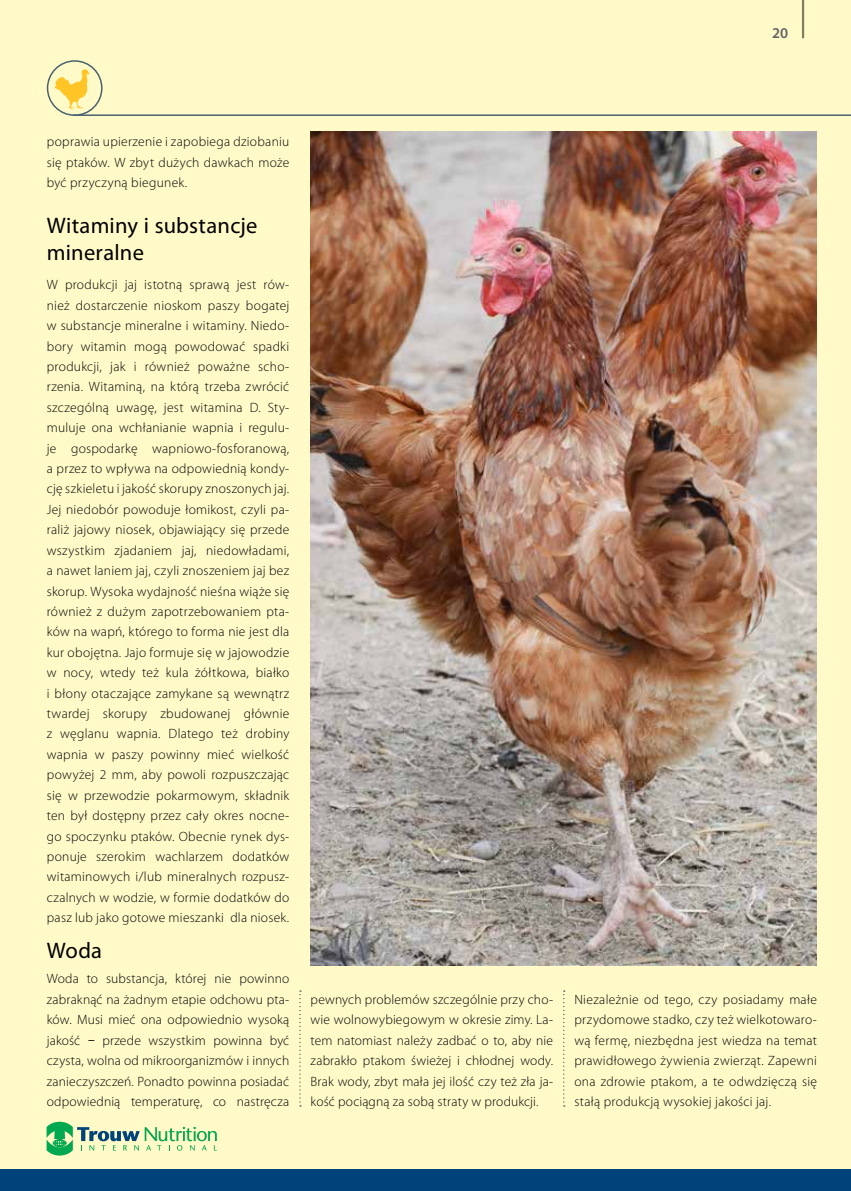
<style>
.page{position:relative;width:851px;height:1191px;background:#fff}
.page>*{position:absolute;margin:0;border:0;box-sizing:border-box;transform-origin:0 0}
.t1{font:22.5px/27px "Myriad Pro";letter-spacing:.01em;color:#000}
.t2{font:600 15px "Myriad Pro";color:#636466}
.t3{font:300 13.5px/20.4px "Myriad Pro";letter-spacing:.02em;color:#000;text-align:justify}
.s1{font-weight:400}
</style>
<div class="page">
<hr style="left:850px;top:0;width:1px;height:1175px;background:#fffce2">
<div style="left:0;top:0;width:850px;height:1169px;background:#fffac8"></div>
<svg style="left:850px;top:1169px;width:1px;height:22px"></svg>
<hr style="left:801px;top:0;width:3px;height:38px;background:#000">
<hr style="left:73px;top:114px;width:777px;height:2px;background:#48626f">
<div style="left:47px;top:60px;width:55px;height:56px;border:2px solid #48626f;border-radius:50%"></div>
<svg style="left:54px;top:69px;width:36px;height:41px"></svg>
<div style="left:0;top:1169px;width:850px;height:22px;background:#00427a"></div>
<svg style="left:47px;top:1121px;width:170px;height:34px"></svg>
<img style="left:310px;top:132px;width:506px;height:833px">
<svg style="left:563px;top:990px;width:1px;height:116px"></svg>
<svg style="left:299px;top:990px;width:2px;height:116px"></svg>
<p class="t2" style="left:772px;top:23px;width:18px">20</p>
<p class="t3" style="left:47px;top:131px;width:244px">poprawia upierzenie i zapobiega dziobaniu się ptaków. W zbyt dużych dawkach może być przyczyną biegunek.</p>
<h1 class="t1" style="left:47px;top:212px;width:212px">Witaminy i substancje mineralne</h1>
<p class="t3" style="left:47px;top:274px;width:244px">W produkcji jaj istotną sprawą jest rów&shy;nież dostarczenie nioskom paszy bogatej w substancje mineralne i witaminy. Niedo&shy;bory witamin mogą powodować spadki produkcji, jak i również poważne scho&shy;rzenia. Witaminą, na którą trzeba zwrócić szczególną uwagę, jest witamina D. Sty&shy;muluje ona wchłanianie wapnia i regulu&shy;je gospodarkę wapniowo-fosforanową, a przez to wpływa na odpowiednią kondy&shy;cję szkieletu i jakość skorupy znoszonych jaj.<br>Jej niedobór powoduje łomikost, czyli pa&shy;raliż jajowy niosek, objawiający się przede wszystkim zjadaniem jaj, niedowładami, a nawet laniem jaj, czyli znoszeniem jaj bez skorup. Wysoka wydajność nieśna wiąże się również z dużym zapotrzebowaniem pta&shy;ków na wapń, którego to forma nie jest dla kur obojętna. Jajo formuje się w jajowodzie w nocy, wtedy też kula żółtkowa, białko i błony otaczające zamykane są wewnątrz twardej skorupy zbudowanej głównie z węglanu wapnia. Dlatego też drobiny wapnia w paszy powinny mieć wielkość powyżej 2 mm, aby powoli rozpuszczając się w przewodzie pokarmowym, składnik ten był dostępny przez cały okres nocne&shy;go spoczynku ptaków. Obecnie rynek dys&shy;ponuje szerokim wachlarzem dodatków witaminowych i/lub mineralnych rozpusz&shy;czalnych w wodzie, w formie dodatków do pasz lub jako gotowe mieszanki dla niosek.</p>
<h1 class="t1" style="left:47px;top:936px;width:57px">Woda</h1>
<p class="t3" style="left:47px;top:968px;width:244px">Woda to substancja, której nie powinno zabraknąć na żadnym etapie odchowu pta&shy;ków. Musi mieć ona odpowiednio wysoką jakość <span class="s1">–</span> przede wszystkim powinna być czysta, wolna od mikroorganizmów i innych zanieczyszczeń. Ponadto powinna posiadać odpowiednią temperaturę, co nastręcza</p>
<p class="t3" style="left:310px;top:989px;width:244px">pewnych problemów szczególnie przy cho&shy;wie wolnowybiegowym w okresie zimy. La&shy;tem natomiast należy zadbać o to, aby nie zabrakło ptakom świeżej i chłodnej wody.<br>Brak wody, zbyt mała jej ilość czy też zła ja&shy;kość pociągną za sobą straty w produkcji.</p>
<p class="t3" style="left:574px;top:989px;width:244px">Niezależnie od tego, czy posiadamy małe przydomowe stadko, czy też wielkotowaro&shy;wą fermę, niezbędna jest wiedza na temat prawidłowego żywienia zwierząt. Zapewni ona zdrowie ptakom, a te odwdzięczą się stałą produkcją wysokiej jakości jaj.</p>
</div>
